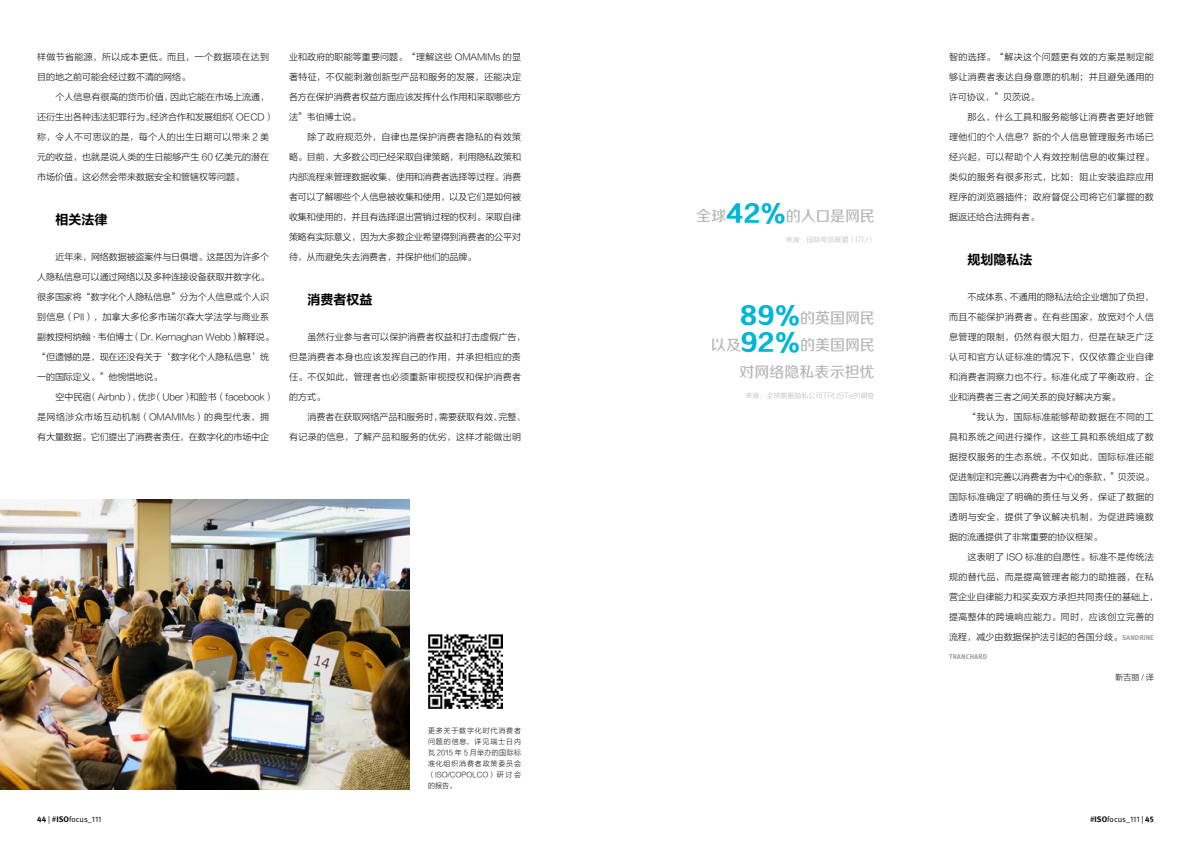
<style>
.page{position:relative;width:1191px;height:842px;background:#fff}
.page>*{position:absolute;margin:0;border:0;box-sizing:border-box;transform-origin:0 0}
.t1{font:15px/27px "FZZZHUNHK GBK1 0";color:#b5b6b6;text-align:right}
.t2{font:13px "FZLTCHK GBK1 0";color:#000}
.t3{font:9px "FZLTXHK GBK1 0";letter-spacing:-.01em;color:#000}
.t4{font:9px "FZLTXHK GBK1 0";letter-spacing:.01em;color:#000}
.t5{font:9px "FZLTXHK GBK1 0";letter-spacing:.035em;color:#000}
.t6{font:9px "FZLTXHK GBK1 0";letter-spacing:.04em;color:#000}
.t7{font:9px "FZLTXHK GBK1 0";letter-spacing:.03em;color:#000}
.t8{font:9px "FZLTXHK GBK1 0";letter-spacing:.045em;color:#000}
.t9{font:8px "Meta Pro Norm";color:#000}
.t10{font:8px "FZLTXHK GBK1 0";color:#000}
.t11{font:7px/11px "FZLTXHK GBK1 0";letter-spacing:.115em;color:#000;text-align:justify}
.t12{font:7px "FZZXHK GBK1 0";color:#b5b6b6}
.t13{font:700 7px "Meta Pro";letter-spacing:.01em;color:#9d9d9e}
.s1{font-family:"FZZDHK GBK1 0";font-size:23px;color:#00b6d6}
.s2{font-family:"Meta Pro";font-weight:700;font-size:7px;color:#9d9d9e}
.s3{font-family:"Meta Pro";font-weight:700}
</style>
<div class="page">
<img style="left:0;top:500px;width:409px;height:289px">
<img style="left:428px;top:634px;width:74px;height:75px">
<p class="t5" style="left:37px;top:52px;width:233px">样做节省能源，所以成本更低。而且，一个数据项在达到</p>
<p class="t4" style="left:37px;top:72px;width:154px">目的地之前可能会经过数不清的网络。</p>
<p class="t4" style="left:56px;top:92px;width:215px">个人信息有很高的货币价值，因此它能在市场上流通，</p>
<p class="t4" style="left:37px;top:112px;width:238px">还衍生出各种违法犯罪行为。经济合作和发展组织（OECD）</p>
<p class="t7" style="left:37px;top:132px;width:233px">称，令人不可思议的是，每个人的出生日期可以带来 2 美</p>
<p class="t4" style="left:37px;top:152px;width:233px">元的收益，也就是说人类的生日能够产生 60 亿美元的潜在</p>
<p class="t4" style="left:37px;top:172px;width:208px">市场价值。这必然会带来数据安全和管辖权等问题。</p>
<h2 class="t2" style="left:56px;top:212px;width:53px">相关法律</h2>
<p class="t3" style="left:56px;top:252px;width:215px">近年来，网络数据被盗案件与日俱增。这是因为许多个</p>
<p class="t3" style="left:37px;top:272px;width:233px">人隐私信息可以通过网络以及多种连接设备获取并数字化。</p>
<p class="t3" style="left:37px;top:292px;width:233px">很多国家将“数字化个人隐私信息”分为个人信息或个人识</p>
<p class="t7" style="left:37px;top:312px;width:233px">别信息（PII），加拿大多伦多市瑞尔森大学法学与商业系</p>
<p class="t3" style="left:37px;top:332px;width:238px">副教授柯纳翰·韦伯博士（Dr. Kernaghan Webb）解释说。</p>
<p class="t3" style="left:37px;top:352px;width:233px">“但遗憾的是，现在还没有关于‘数字化个人隐私信息’统</p>
<p class="t3" style="left:37px;top:372px;width:126px">一的国际定义。”他惋惜地说。</p>
<p class="t3" style="left:56px;top:392px;width:219px">空中民宿（Airbnb），优步（Uber）和脸书 （facebook）</p>
<p class="t8" style="left:37px;top:412px;width:233px">是网络涉众市场互动机制（OMAMIMs）的典型代表，拥</p>
<p class="t3" style="left:37px;top:432px;width:233px">有大量数据。它们提出了消费者责任，在数字化的市场中企</p>
<p class="t4" style="left:289px;top:52px;width:233px">业和政府的职能等重要问题。“理解这些 OMAMIMs 的显</p>
<p class="t5" style="left:289px;top:72px;width:233px">著特征，不仅能刺激创新型产品和服务的发展，还能决定</p>
<p class="t3" style="left:289px;top:92px;width:233px">各方在保护消费者权益方面应该发挥什么作用和采取哪些方</p>
<p class="t4" style="left:289px;top:112px;width:73px">法”韦伯博士说。</p>
<p class="t5" style="left:307px;top:132px;width:215px">除了政府规范外，自律也是保护消费者隐私的有效策</p>
<p class="t3" style="left:289px;top:152px;width:233px">略。目前，大多数公司已经采取自律策略，利用隐私政策和</p>
<p class="t3" style="left:289px;top:172px;width:233px">内部流程来管理数据收集、使用和消费者选择等过程。消费</p>
<p class="t3" style="left:289px;top:192px;width:233px">者可以了解哪些个人信息被收集和使用，以及它们是如何被</p>
<p class="t3" style="left:289px;top:212px;width:233px">收集和使用的，并且有选择退出营销过程的权利。采取自律</p>
<p class="t3" style="left:289px;top:232px;width:233px">策略有实际意义，因为大多数企业希望得到消费者的公平对</p>
<p class="t3" style="left:289px;top:252px;width:189px">待，从而避免失去消费者，并保护他们的品牌。</p>
<h2 class="t2" style="left:307px;top:292px;width:66px">消费者权益</h2>
<p class="t4" style="left:307px;top:332px;width:219px">虽然行业参与者可以保护消费者权益和打击虚假广告，</p>
<p class="t5" style="left:289px;top:352px;width:233px">但是消费者本身也应该发挥自己的作用，并承担相应的责</p>
<p class="t5" style="left:289px;top:372px;width:233px">任。不仅如此，管理者也必须重新审视授权和保护消费者</p>
<p class="t4" style="left:289px;top:392px;width:37px">的方式。</p>
<p class="t4" style="left:307px;top:412px;width:219px">消费者在获取网络产品和服务时，需要获取有效、完整、</p>
<p class="t5" style="left:289px;top:432px;width:233px">有记录的信息，了解产品和服务的优劣，这样才能做出明</p>
<p class="t11" style="left:428px;top:726px;width:95px">更多关于数字化时代消费者问题的信息，详见瑞士日内瓦 2015 年 5 月举办的国际标准化组织消费者政策委员会（ISO/COPOLCO）研讨会的报告。</p>
<h1 class="t1" style="left:696px;top:203px;width:180px">全球<span class="s1">42%</span>的人口是网民</h1>
<p class="t12" style="left:786px;top:236px;width:90px">来源：国际电信联盟（ITU）</p>
<h1 class="t1" style="left:711px;top:305px;width:165px"><span class="s1">89%</span>的英国网民<br>以及<span class="s1">92%</span>的美国网民对网络隐私表示担忧</h1>
<p class="t12" style="left:745px;top:392px;width:131px">来源：全球数据隐私公司TRUSTe的调查</p>
<p class="t6" style="left:949px;top:52px;width:206px">智的选择。“解决这个问题更有效的方案是制定能</p>
<p class="t5" style="left:949px;top:72px;width:206px">够让消费者表达自身意愿的机制；并且避免通用的</p>
<p class="t4" style="left:949px;top:92px;width:91px">许可协议，”贝茨说。</p>
<p class="t6" style="left:967px;top:112px;width:188px">那么，什么工具和服务能够让消费者更好地管</p>
<p class="t5" style="left:949px;top:132px;width:206px">理他们的个人信息？新的个人信息管理服务市场已</p>
<p class="t6" style="left:949px;top:152px;width:206px">经兴起，可以帮助个人有效控制信息的收集过程。</p>
<p class="t6" style="left:949px;top:172px;width:206px">类似的服务有很多形式，比如：阻止安装追踪应用</p>
<p class="t5" style="left:949px;top:192px;width:206px">程序的浏览器插件；政府督促公司将它们掌握的数</p>
<p class="t4" style="left:949px;top:212px;width:91px">据返还给合法拥有者。</p>
<h2 class="t2" style="left:967px;top:252px;width:66px">规划隐私法</h2>
<p class="t4" style="left:967px;top:292px;width:188px">不成体系、不通用的隐私法给企业增加了负担，</p>
<p class="t6" style="left:949px;top:312px;width:206px">而且不能保护消费者。在有些国家，放宽对个人信</p>
<p class="t6" style="left:949px;top:332px;width:206px">息管理的限制，仍然有很大阻力，但是在缺乏广泛</p>
<p class="t5" style="left:949px;top:352px;width:206px">认可和官方认证标准的情况下，仅仅依靠企业自律</p>
<p class="t6" style="left:949px;top:372px;width:206px">和消费者洞察力也不行。标准化成了平衡政府、企</p>
<p class="t4" style="left:949px;top:392px;width:172px">业和消费者三者之间关系的良好解决方案。</p>
<p class="t6" style="left:967px;top:412px;width:188px">“我认为，国际标准能够帮助数据在不同的工</p>
<p class="t5" style="left:949px;top:432px;width:206px">具和系统之间进行操作，这些工具和系统组成了数</p>
<p class="t6" style="left:949px;top:452px;width:206px">据授权服务的生态系统。不仅如此，国际标准还能</p>
<p class="t4" style="left:949px;top:472px;width:206px">促进制定和完善以消费者为中心的条款，”贝茨说。</p>
<p class="t5" style="left:949px;top:492px;width:206px">国际标准确定了明确的责任与义务，保证了数据的</p>
<p class="t6" style="left:949px;top:512px;width:206px">透明与安全，提供了争议解决机制，为促进跨境数</p>
<p class="t4" style="left:949px;top:532px;width:154px">据的流通提供了非常重要的协议框架。</p>
<p class="t4" style="left:967px;top:552px;width:188px">这表明了 ISO 标准的自愿性。标准不是传统法</p>
<p class="t6" style="left:949px;top:572px;width:206px">规的替代品，而是提高管理者能力的助推器，在私</p>
<p class="t4" style="left:949px;top:592px;width:211px">营企业自律能力和买卖双方承担共同责任的基础上，</p>
<p class="t6" style="left:949px;top:612px;width:206px">提高整体的跨境响应能力。同时，应该创立完善的</p>
<p class="t4" style="left:949px;top:632px;width:206px">流程，减少由数据保护法引起的各国分歧。<span class="s2">SANDRINE</span></p>
<p class="t13" style="left:949px;top:651px;width:39px">TRANCHARD</p>
<p class="t10" style="left:1115px;top:672px;width:40px">靳吉丽 / 译</p>
<p class="t9" style="left:37px;top:813px;width:66px"><span class="s3">44</span> | #<span class="s3">ISO</span>focus_111</p>
<p class="t9" style="left:1090px;top:813px;width:65px">#<span class="s3">ISO</span>focus_111 | <span class="s3">45</span></p>
</div>
